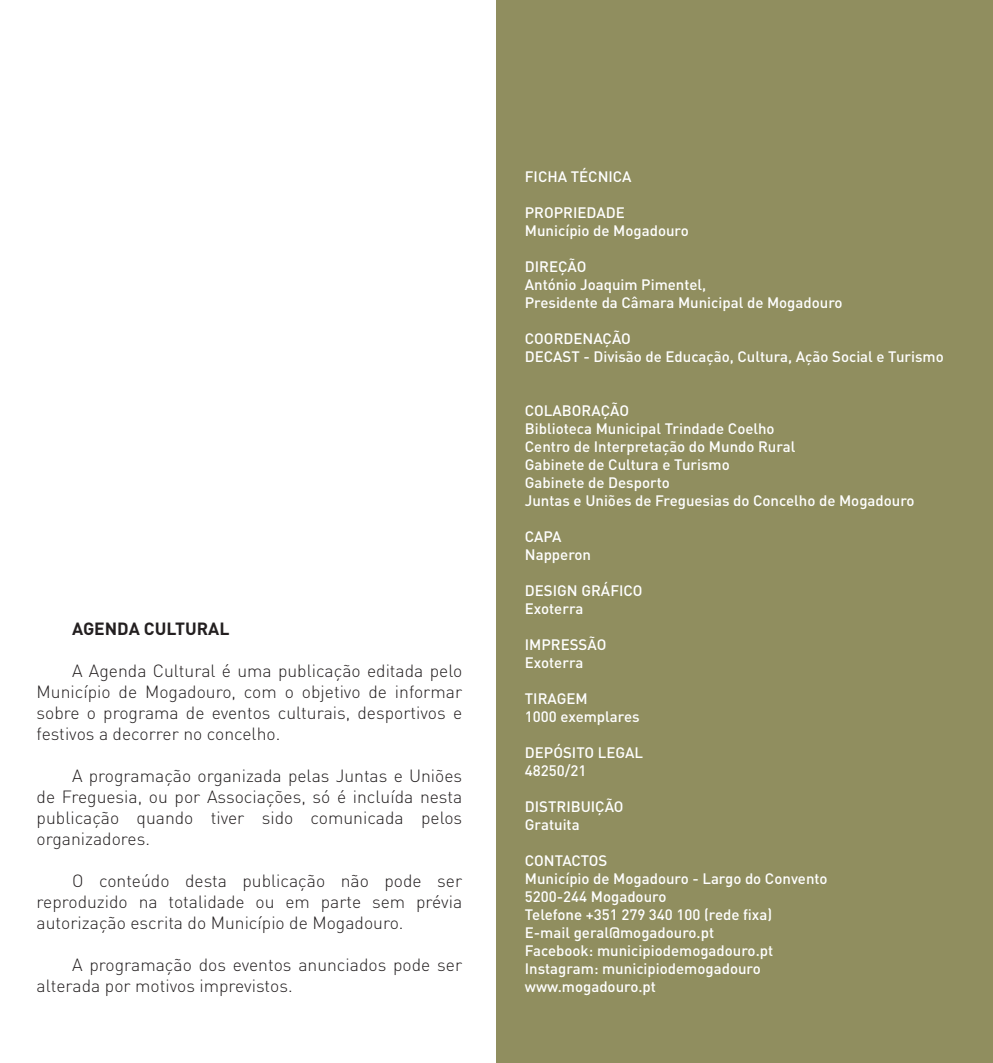
<style>
.page{position:relative;width:993px;height:1063px;background:#fff}
.page>*{position:absolute;margin:0;border:0;box-sizing:border-box;transform-origin:0 0}
.t1{font:300 17.5px/21px "DIN Pro";color:#231f20;text-align:justify}
.t2{font:700 17.5px "DIN Pro";color:#231f20}
.t3{font:500 15px/18px "DIN Pro";color:#fff}
</style>
<div class="page">
<div style="left:496px;top:0;width:496px;height:1063px;background:#908e5f"></div>
<p class="t2" style="left:72px;top:617px;width:159px">AGENDA CULTURAL</p>
<p class="t1" style="left:37px;top:660px;width:427px;text-indent:35px">A Agenda Cultural é uma publicação editada pelo Município de Mogadouro, com o objetivo de informar sobre o programa de eventos culturais, desportivos e festivos a decorrer no concelho.</p>
<p class="t1" style="left:37px;top:765px;width:427px;text-indent:35px">A programação organizada pelas Juntas e Uniões de Freguesia, ou por Associações, só é incluída nesta publicação quando tiver sido comunicada pelos organizadores.</p>
<p class="t1" style="left:37px;top:870px;width:427px;text-indent:35px">O conteúdo desta publicação não pode ser reproduzido na totalidade ou em parte sem prévia autorização escrita do Município de Mogadouro.</p>
<p class="t1" style="left:37px;top:954px;width:427px;text-indent:35px">A programação dos eventos anunciados pode ser alterada por motivos imprevistos.</p>
<p class="t3" style="left:524px;top:167px;width:108px">FICHA TÉCNICA</p>
<p class="t3" style="left:524px;top:203px;width:165px">PROPRIEDADE<br>Município de Mogadouro</p>
<p class="t3" style="left:524px;top:257px;width:319px">DIREÇÃO<br>António Joaquim Pimentel,<br>Presidente da Câmara Municipal de Mogadouro</p>
<p class="t3" style="left:524px;top:329px;width:420px">COORDENAÇÃO<br>DECAST - Divisão de Educação, Cultura, Ação Social e Turismo</p>
<p class="t3" style="left:524px;top:401px;width:391px">COLABORAÇÃO<br>Biblioteca Municipal Trindade Coelho<br>Centro de Interpretação do Mundo Rural<br>Gabinete de Cultura e Turismo<br>Gabinete de Desporto<br>Juntas e Uniões de Freguesias do Concelho de Mogadouro</p>
<p class="t3" style="left:524px;top:527px;width:68px">CAPA<br>Napperon</p>
<p class="t3" style="left:524px;top:581px;width:119px">DESIGN GRÁFICO<br>Exoterra</p>
<p class="t3" style="left:524px;top:635px;width:83px">IMPRESSÃO<br>Exoterra</p>
<p class="t3" style="left:524px;top:689px;width:116px">TIRAGEM<br>1000 exemplares</p>
<p class="t3" style="left:524px;top:743px;width:120px">DEPÓSITO LEGAL<br>48250/21</p>
<p class="t3" style="left:524px;top:797px;width:100px">DISTRIBUIÇÃO<br>Gratuita</p>
<p class="t3" style="left:524px;top:851px;width:304px">CONTACTOS<br>Município de Mogadouro - Largo do Convento<br>5200-244 Mogadouro<br>Telefone +351 279 340 100 (rede fixa)<br>E-mail geral@mogadouro.pt<br>Facebook: municipiodemogadouro.pt<br>Instagram: municipiodemogadouro www.mogadouro.pt</p>
</div>
